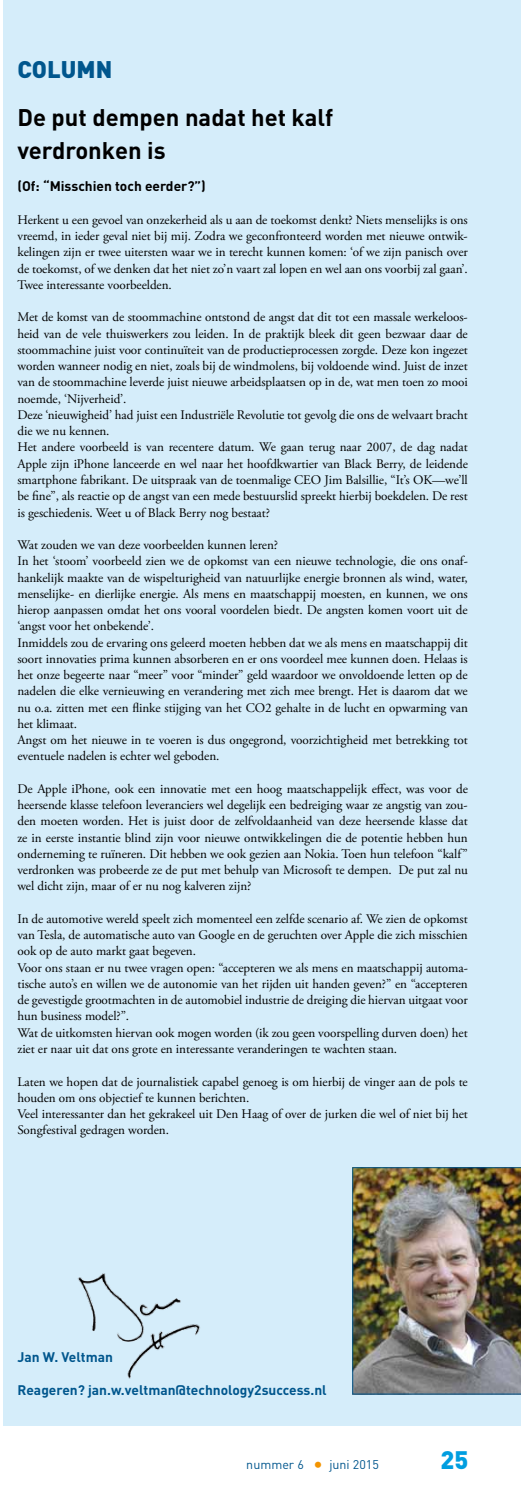
<style>
.page{position:relative;width:521px;height:1489px;background:#fff}
.page>*{position:absolute;margin:0;border:0;box-sizing:border-box;transform-origin:0 0}
.t1{font:900 25px "DIN";color:#009ee0}
.t2{font:700 23.75px/32.5px "DIN";color:#000}
.t3{font:900 23.75px "DIN";color:#00568d}
.t4{font:700 13.75px "DIN";color:#00568d}
.t5{font:700 13.75px "DIN";color:#000}
.t6{font:13.12px/16.2px "Adobe Garamond Pro";letter-spacing:-.005em;color:#000}
.t7{font:12.5px "DIN";color:#00568d}
.s1{font-size:18.75px;color:#f39400}
</style>
<div class="page">
<div style="left:3px;top:0;width:518px;height:1425px;background:#d5edfa"></div>
<img style="left:77px;top:1273px;width:123px;height:106px">
<img style="left:352px;top:1167px;width:169px;height:227px">
<h2 class="t3" style="left:17px;top:53px;width:96px">COLUMN</h2>
<h2 class="t2" style="left:17px;top:100px;width:317px">De put dempen nadat het kalf verdronken is</h2>
<p class="t5" style="left:17px;top:177px;width:190px">(Of: “Misschien toch eerder?”)</p>
<p class="t6" style="left:17px;top:212px;width:452px;text-align:justify">Herkent u een gevoel van onzekerheid als u aan de toekomst denkt? Niets menselijks is ons vreemd, in ieder geval niet bij mij. Zodra we geconfronteerd worden met nieuwe ontwik&shy;kelingen zijn er twee uitersten waar we in terecht kunnen komen: ‘of we zijn panisch over de toekomst, of we denken dat het niet zo’n vaart zal lopen en wel aan ons voorbij zal gaan’.<br>Twee interessante voorbeelden.</p>
<p class="t6" style="left:17px;top:309px;width:452px">Met de komst van de stoommachine ontstond de angst dat dit tot een massale werkeloos&shy;heid van de vele thuiswerkers zou leiden. In de praktijk bleek dit geen bezwaar daar de stoommachine juist voor continuïteit van de productieprocessen zorgde. Deze kon ingezet worden wanneer nodig en niet, zoals bij de windmolens, bij voldoende wind. Juist de inzet van de stoommachine leverde juist nieuwe arbeidsplaatsen op in de, wat men toen zo mooi noemde, ‘Nijverheid’.<br>Deze ‘nieuwigheid’ had juist een Industriële Revolutie tot gevolg die ons de welvaart bracht die we nu kennen.<br>Het andere voorbeeld is van recentere datum. We gaan terug naar 2007, de dag nadat Apple zijn iPhone lanceerde en wel naar het hoofdkwartier van Black Berry, de leidende smartphone fabrikant. De uitspraak van de toenmalige CEO Jim Balsillie, “It’s OK—we’ll be fine”, als reactie op de angst van een mede bestuurslid spreekt hierbij boekdelen. De rest is geschiedenis. Weet u of Black Berry nog bestaat?</p>
<p class="t6" style="left:17px;top:537px;width:452px">Wat zouden we van deze voorbeelden kunnen leren?<br>In het ‘stoom’ voorbeeld zien we de opkomst van een nieuwe technologie, die ons onaf&shy;hankelijk maakte van de wispelturigheid van natuurlijke energie bronnen als wind, water, menselijke- en dierlijke energie. Als mens en maatschappij moesten, en kunnen, we ons hierop aanpassen omdat het ons vooral voordelen biedt. De angsten komen voort uit de ‘angst voor het onbekende’.<br>Inmiddels zou de ervaring ons geleerd moeten hebben dat we als mens en maatschappij dit soort innovaties prima kunnen absorberen en er ons voordeel mee kunnen doen. Helaas is het onze begeerte naar “meer” voor “minder” geld waardoor we onvoldoende letten op de nadelen die elke vernieuwing en verandering met zich mee brengt. Het is daarom dat we nu o.a. zitten met een flinke stijging van het CO2 gehalte in de lucht en opwarming van het klimaat.<br>Angst om het nieuwe in te voeren is dus ongegrond, voorzichtigheid met betrekking tot eventuele nadelen is echter wel geboden.</p>
<p class="t6" style="left:17px;top:781px;width:452px;text-align:justify">De Apple iPhone, ook een innovatie met een hoog maatschappelijk effect, was voor de heersende klasse telefoon leveranciers wel degelijk een bedreiging waar ze angstig van zou&shy;den moeten worden. Het is juist door de zelfvoldaanheid van deze heersende klasse dat ze in eerste instantie blind zijn voor nieuwe ontwikkelingen die de potentie hebben hun onderneming te ruïneren. Dit hebben we ook gezien aan Nokia. Toen hun telefoon “kalf” verdronken was probeerde ze de put met behulp van Microsoft te dempen. De put zal nu wel dicht zijn, maar of er nu nog kalveren zijn?</p>
<p class="t6" style="left:17px;top:911px;width:452px">In de automotive wereld speelt zich momenteel een zelfde scenario af. We zien de opkomst van Tesla, de automatische auto van Google en de geruchten over Apple die zich misschien ook op de auto markt gaat begeven.<br>Voor ons staan er nu twee vragen open: “accepteren we als mens en maatschappij automa&shy;tische auto’s en willen we de autonomie van het rijden uit handen geven?” en “accepteren de gevestigde grootmachten in de automobiel industrie de dreiging die hiervan uitgaat voor hun business model?”.<br>Wat de uitkomsten hiervan ook mogen worden (ik zou geen voorspelling durven doen) het ziet er naar uit dat ons grote en interessante veranderingen te wachten staan.</p>
<p class="t6" style="left:17px;top:1073px;width:452px">Laten we hopen dat de journalistiek capabel genoeg is om hierbij de vinger aan de pols te houden om ons objectief te kunnen berichten.<br>Veel interessanter dan het gekrakeel uit Den Haag of over de jurken die wel of niet bij het Songfestival gedragen worden.</p>
<p class="t4" style="left:17px;top:1347px;width:97px">Jan W. Veltman</p>
<p class="t4" style="left:17px;top:1380px;width:311px">Reageren? jan.w.veltman@technology2success.nl</p>
<p class="t7" style="left:246px;top:1456px;width:134px">nummer 6 <span class="s1">•</span> juni 2015</p>
<h1 class="t1" style="left:440px;top:1443px;width:29px">25</h1>
</div>
